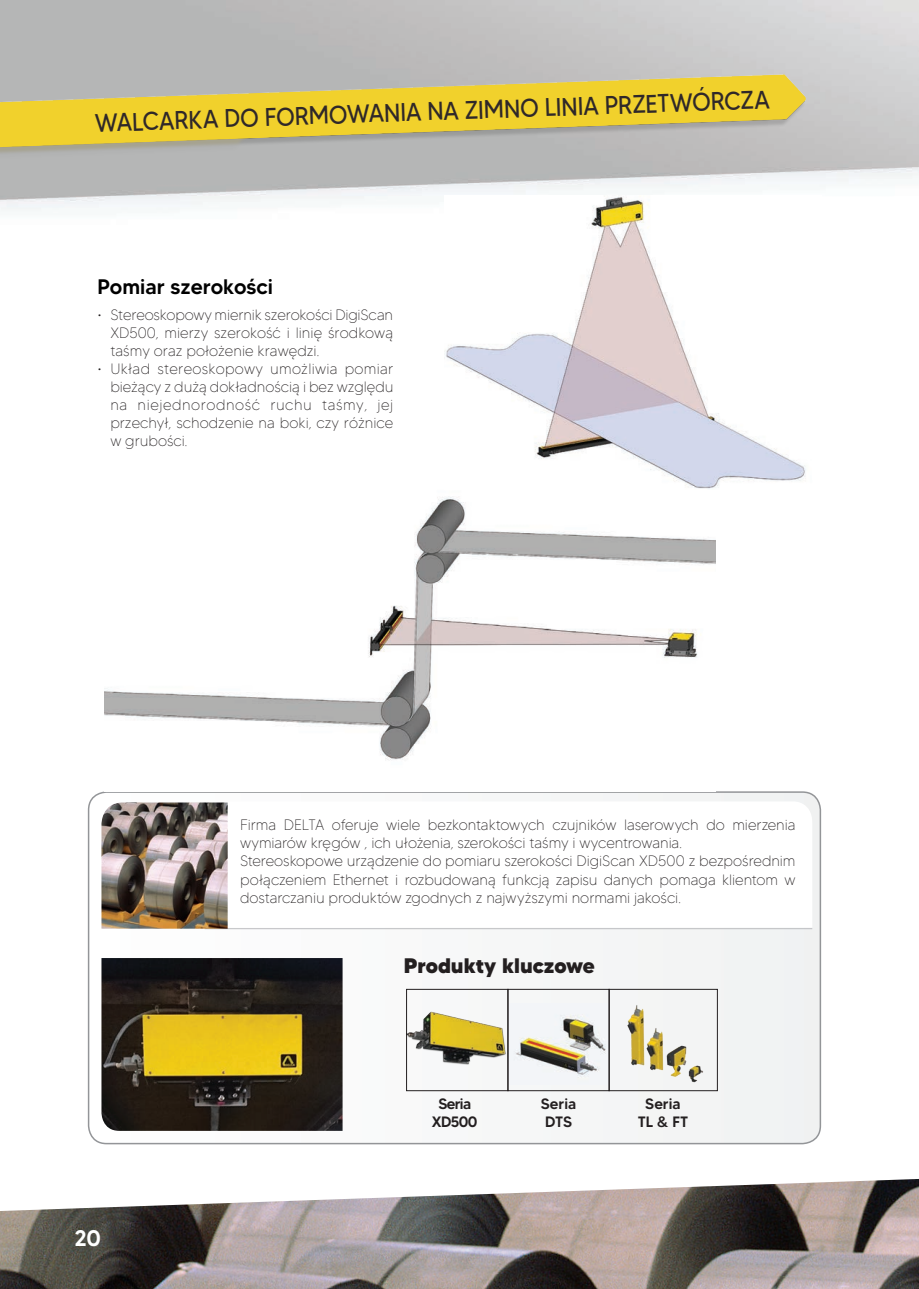
<style>
.page{position:relative;width:919px;height:1289px;background:#fff}
.page>*{position:absolute;margin:0;border:0;box-sizing:border-box;transform-origin:0 0}
.t1{font:25.5px "MADETOMMY";color:#2f2829;scale:.92 1}
.t2{font:500 22.5px "MADETOMMY";color:#fff}
.t3{font:500 21px "MADETOMMY";color:#000}
.t4{font:800 21px "MADETOMMY";color:#231f20}
.t5{font:100 15px/18px "MADETOMMY";letter-spacing:-.005em;color:#231f20;text-align:justify}
.t6{font:500 15px/18px "MADETOMMY";letter-spacing:-.005em;color:#231f20}
.t7{font:500 15px/18px "MADETOMMY";letter-spacing:-.04em;color:#231f20;text-align:center}
</style>
<div class="page">
<div style="left:89px;top:792px;width:731px;height:351px;background:#f6f7f7"></div>
<div style="left:88px;top:791px;width:733px;height:353px;border:2px solid #939598;border-radius:18px"></div>
<svg style="left:208px;top:801px;width:604px;height:126px"></svg>
<hr style="left:205px;top:928px;width:607px;height:1px;background:#bcbdc0">
<img style="left:101px;top:802px;width:127px;height:126px">
<img style="left:0;top:1179px;width:918px;height:109px">
<img style="left:104px;top:489px;width:611px;height:276px">
<img style="left:509px;top:1003px;width:98px;height:81px">
<div style="left:507px;top:988px;width:102px;height:103px;border:1px solid #231f20"></div>
<div style="left:608px;top:988px;width:109px;height:103px;border:1px solid #231f20"></div>
<img style="left:444px;top:198px;width:368px;height:291px">
<img style="left:408px;top:1010px;width:98px;height:59px">
<div style="left:406px;top:988px;width:102px;height:103px;border:1px solid #231f20"></div>
<img style="left:101px;top:958px;width:241px;height:172px">
<img style="left:0;top:48px;width:853px;height:150px">
<img style="left:609px;top:993px;width:108px;height:95px">
<h1 class="t1" style="left:94px;top:107px;width:735px;rotate:-2deg">Walc arka do formowania na zimno linia przetwórc za</h1>
<h3 class="t3" style="left:98px;top:273px;width:177px">Pomiar szerokości</h3>
<p class="t5" style="left:110px;top:306px;width:284px;text-indent:-13px">• Stereoskopowy miernik szerokości DigiScan XD500, mierzy szerokość i linię środkową taśmy oraz położenie krawędzi.</p>
<p class="t5" style="left:110px;top:360px;width:284px;text-indent:-13px">• Układ stereoskopowy umożliwia pomiar bieżący z dużą dokładnością i bez względu na niejednorodność ruchu taśmy, jej przechył, schodzenie na boki, czy różnice w grubości.</p>
<p class="t5" style="left:240px;top:816px;width:557px;text-align:left">Firma DELTA oferuje wiele bezkontaktowych czujników laserowych do mierzenia wymiarów kręgów , ich ułożenia, szerokości taśmy i wycentrowania.<br>Stereoskopowe urządzenie do pomiaru szerokości DigiScan XD500 z bezpośrednim połączeniem Ethernet i rozbudowaną funkcją zapisu danych pomaga klientom w dostarczaniu produktów zgodnych z najwyższymi normami jakości.</p>
<h3 class="t4" style="left:403px;top:952px;width:193px">Produkty kluczowe</h3>
<h2 class="t2" style="left:74px;top:1224px;width:28px">20</h2>
<p class="t7" style="left:432px;top:1094px;width:47px">Seria<br>XD500</p>
<p class="t6" style="left:541px;top:1094px;width:37px">Seria<br>DTS</p>
<p class="t6" style="left:637px;top:1094px;width:52px;text-align:center">Seria<br>TL &amp; FT</p>
</div>
